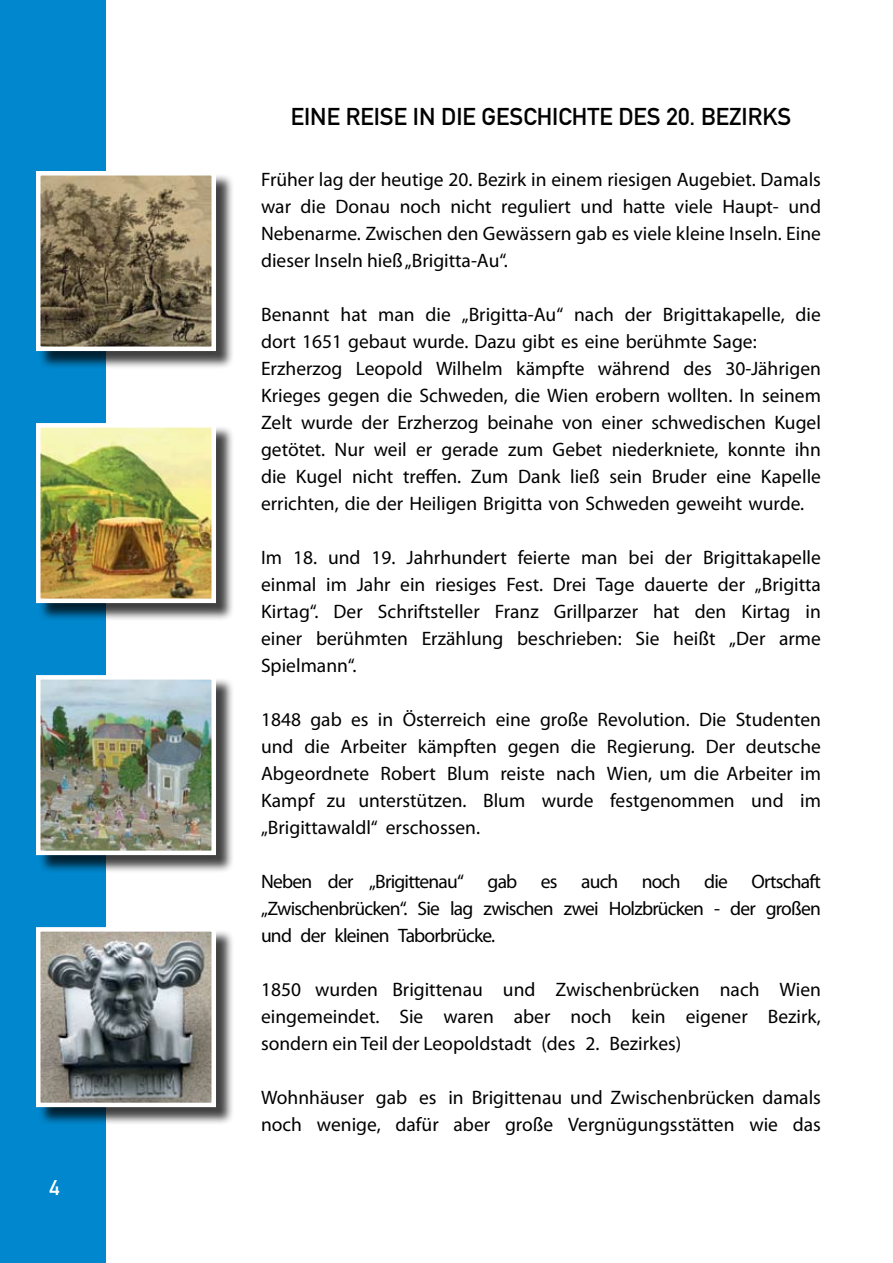
<style>
.page{position:relative;width:893px;height:1263px;background:#fff}
.page>*{position:absolute;margin:0;border:0;box-sizing:border-box;transform-origin:0 0}
.t1{font:24px "DIN Mittelschrift Std";color:#000}
.t2{font:21px "DIN Mittelschrift Std";color:#fff}
.t3{font:19.5px/27px "Myriad Pro";color:#000;text-align:justify}
</style>
<div class="page">
<div style="left:0;top:0;width:105px;height:1263px;background:#0087cd"></div>
<div style="left:38px;top:677px;width:203px;height:203px;background:#000;opacity:.75"></div>
<img style="left:36px;top:673px;width:182px;height:184px">
<div style="left:38px;top:173px;width:203px;height:203px;background:#000;opacity:.75"></div>
<svg style="left:36px;top:169px;width:182px;height:184px;background:#8c7f67"></svg>
<div style="left:38px;top:425px;width:203px;height:203px;background:#000;opacity:.75"></div>
<img style="left:36px;top:421px;width:182px;height:184px">
<div style="left:38px;top:929px;width:203px;height:203px;background:#000;opacity:.75"></div>
<svg style="left:36px;top:925px;width:182px;height:184px;background:#8b8e8e"></svg>
<p class="t2" style="left:49px;top:1175px;width:12px">4</p>
<p class="t1" style="left:291px;top:103px;width:502px">EINE REISE IN DIE GESCHICHTE DES 20. BEZIRKS</p>
<p class="t3" style="left:261px;top:165px;width:561px">Früher lag der heutige 20. Bezirk in einem riesigen Augebiet. Damals war die Donau noch nicht reguliert und hatte viele Haupt- und Nebenarme. Zwischen den Gewässern gab es viele kleine Inseln. Eine dieser Inseln hieß „Brigitta-Au“.</p>
<p class="t3" style="left:261px;top:300px;width:561px;text-align:left">Benannt hat man die „Brigitta-Au“ nach der Brigittakapelle, die dort 1651 gebaut wurde. Dazu gibt es eine berühmte Sage:<br>Erzherzog Leopold Wilhelm kämpfte während des 30-Jährigen Krieges gegen die Schweden, die Wien erobern wollten. In seinem Zelt wurde der Erzherzog beinahe von einer schwedischen Kugel getötet. Nur weil er gerade zum Gebet niederkniete, konnte ihn die Kugel nicht treffen. Zum Dank ließ sein Bruder eine Kapelle errichten, die der Heiligen Brigitta von Schweden geweiht wurde.</p>
<p class="t3" style="left:261px;top:543px;width:561px">Im 18. und 19. Jahrhundert feierte man bei der Brigittakapelle einmal im Jahr ein riesiges Fest. Drei Tage dauerte der „Brigitta Kirtag“. Der Schriftsteller Franz Grillparzer hat den Kirtag in einer berühmten Erzählung beschrieben: Sie heißt „Der arme Spielmann“.</p>
<p class="t3" style="left:261px;top:705px;width:561px">1848 gab es in Österreich eine große Revolution. Die Studenten und die Arbeiter kämpften gegen die Regierung. Der deutsche Abgeordnete Robert Blum reiste nach Wien, um die Arbeiter im Kampf zu unterstützen. Blum wurde festgenommen und im „Brigittawaldl“ erschossen.</p>
<p class="t3" style="left:261px;top:867px;width:561px">Neben der „Brigittenau“ gab es auch noch die Ortschaft „Zwischenbrücken“. Sie lag zwischen zwei Holzbrücken - der großen und der kleinen Taborbrücke.</p>
<p class="t3" style="left:261px;top:975px;width:561px">1850 wurden Brigittenau und Zwischenbrücken nach Wien eingemeindet. Sie waren aber noch kein eigener Bezirk, sondern ein Teil der Leopoldstadt (des 2. Bezirkes)</p>
<p class="t3" style="left:261px;top:1083px;width:561px">Wohnhäuser gab es in Brigittenau und Zwischenbrücken damals noch wenige, dafür aber große Vergnügungsstätten wie das</p>
</div>
